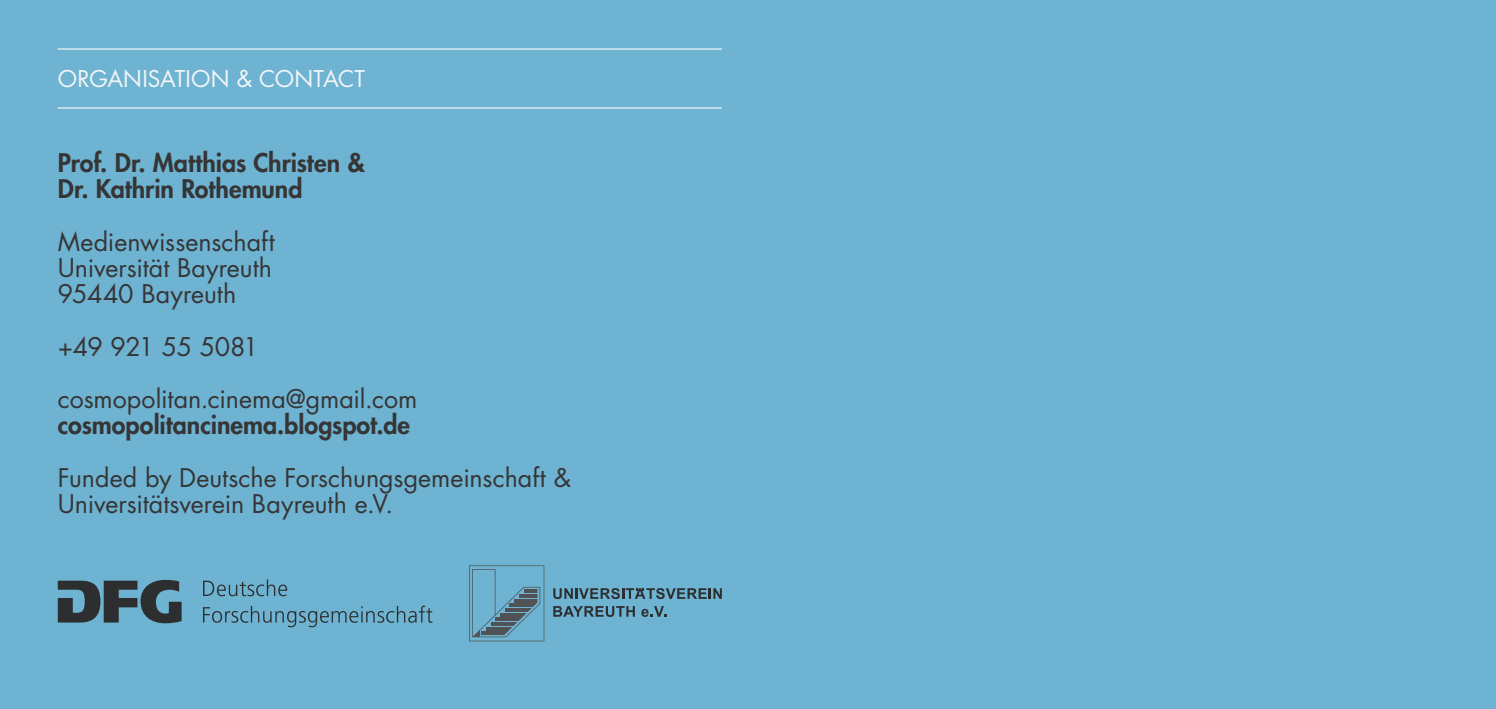
<style>
.page{position:relative;width:1496px;height:709px;background:#fff}
.page>*{position:absolute;margin:0;border:0;box-sizing:border-box;transform-origin:0 0}
.t1{font:25px/26.2px "Futura Std";color:#363536}
.t2{font:800 25px/26.2px "Futura Std";color:#363536}
.t3{font:22.5px "Futura Std";letter-spacing:.005em;color:#f2f5f7}
</style>
<div class="page">
<div style="left:0;top:0;width:1495px;height:709px;background:#6eb3d1"></div>
<hr style="left:58px;top:107px;width:664px;height:2px;background:#f2f5f7">
<hr style="left:58px;top:48px;width:664px;height:2px;background:#f2f5f7">
<svg style="left:553px;top:606px;width:82px;height:11px"></svg>
<svg style="left:641px;top:606px;width:25px;height:11px"></svg>
<svg style="left:553px;top:588px;width:168px;height:11px"></svg>
<svg style="left:469px;top:565px;width:75px;height:76px"></svg>
<svg style="left:58px;top:580px;width:124px;height:43px"></svg>
<svg style="left:203px;top:579px;width:84px;height:17px"></svg>
<svg style="left:203px;top:605px;width:229px;height:22px"></svg>
<p class="t3" style="left:58px;top:65px;width:309px">ORGANISATION &amp; CONTACT</p>
<p class="t2" style="left:58px;top:149px;width:309px">Prof. Dr. Matthias Christen &amp;<br>Dr. Kathrin Rothemund</p>
<p class="t1" style="left:58px;top:228px;width:218px;text-align:justify">Medienwissenschaft Universität Bayreuth 95440 Bayreuth</p>
<p class="t1" style="left:58px;top:320px;width:361px;line-height:52.5px">+49 921 55 5081 cosmopolitan.cinema@gmail.com</p>
<p class="t2" style="left:58px;top:412px;width:354px">cosmopolitancinema.blogspot.de</p>
<p class="t1" style="left:58px;top:465px;width:515px">Funded by Deutsche Forschungsgemeinschaft &amp;<br>Universitätsverein Bayreuth e.V.</p>
</div>
